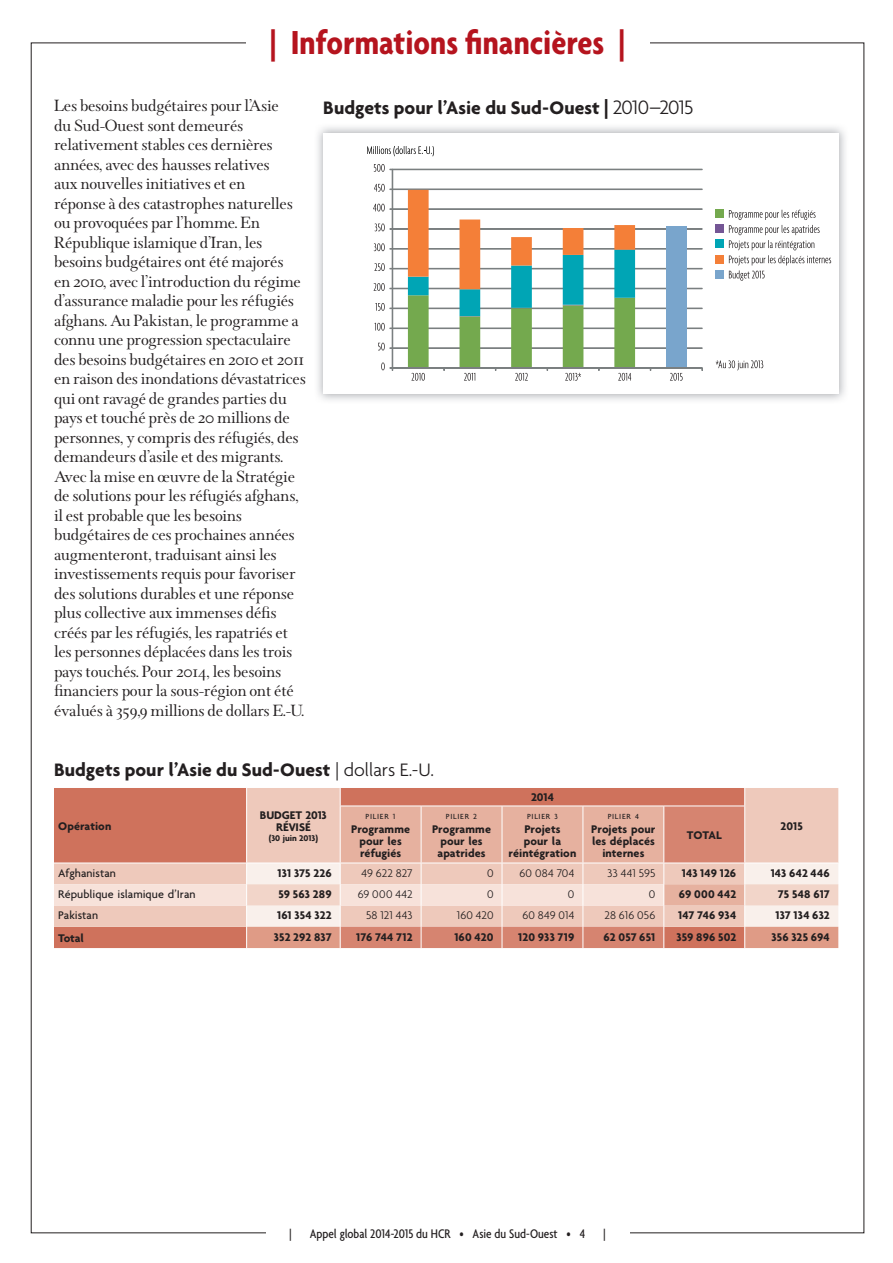
<style>
.page{position:relative;width:893px;height:1263px;background:#fff}
.page>*{position:absolute;margin:0;border:0;box-sizing:border-box;transform-origin:0 0}
.t1{font:700 condensed 36px "Agenda";color:#b5141e}
.t2{font:700 19.5px "Agenda";letter-spacing:.005em;color:#231f20}
.t3{font:18px/19.5px "Wessex";letter-spacing:-.02em;color:#231f20}
.t4{font:500 condensed 13.5px "Agenda";color:#231f20}
.t5{font:700 12px/12px "Agenda";letter-spacing:.005em;color:#231f20;text-align:center}
.t6{font:300 12px "Agenda";letter-spacing:.005em;color:#231f20}
.t7{font:500 12px "Agenda";color:#231f20}
.t8{font:700 9px "Agenda";letter-spacing:-.005em;color:#231f20}
.t9{font:500 7.95px "Agenda";letter-spacing:.09em;color:#231f20}
.s1{font-size:21px}
.s2{font-weight:300;font-size:21px}
.s3{font-weight:300}
</style>
<div class="page">
<hr style="left:392px;top:249px;width:310px;height:1px;background:#7a7f80">
<div style="left:392px;top:169px;width:310px;height:1px;border:1px solid #7a7f80"></div>
<div style="left:392px;top:189px;width:310px;height:1px;border:1px solid #7a7f80"></div>
<div style="left:392px;top:209px;width:310px;height:1px;border:1px solid #7a7f80"></div>
<div style="left:392px;top:229px;width:310px;height:1px;border:1px solid #7a7f80"></div>
<div style="left:392px;top:248px;width:310px;height:1px;border:1px solid #7a7f80"></div>
<div style="left:392px;top:268px;width:310px;height:1px;border:1px solid #7a7f80"></div>
<div style="left:392px;top:288px;width:310px;height:1px;border:1px solid #7a7f80"></div>
<div style="left:392px;top:308px;width:310px;height:1px;border:1px solid #7a7f80"></div>
<div style="left:392px;top:328px;width:310px;height:1px;border:1px solid #7a7f80"></div>
<div style="left:392px;top:348px;width:310px;height:1px;border:1px solid #7a7f80"></div>
<div style="left:666px;top:226px;width:21px;height:142px;background:#79a5cc"></div>
<div style="left:392px;top:169px;width:1px;height:199px;border:1px solid #7a7f80"></div>
<div style="left:392px;top:368px;width:310px;height:1px;border:1px solid #7a7f80"></div>
<svg style="left:381px;top:362px;width:12px;height:8px"></svg>
<svg style="left:378px;top:343px;width:14px;height:7px"></svg>
<svg style="left:374px;top:323px;width:18px;height:8px"></svg>
<svg style="left:375px;top:303px;width:17px;height:8px"></svg>
<svg style="left:374px;top:283px;width:18px;height:8px"></svg>
<svg style="left:374px;top:263px;width:18px;height:8px"></svg>
<svg style="left:374px;top:243px;width:18px;height:8px"></svg>
<svg style="left:375px;top:223px;width:17px;height:8px"></svg>
<svg style="left:373px;top:204px;width:19px;height:7px"></svg>
<svg style="left:374px;top:184px;width:18px;height:8px"></svg>
<svg style="left:374px;top:164px;width:18px;height:8px"></svg>
<svg style="left:408px;top:190px;width:227px;height:191px"></svg>
<svg style="left:670px;top:373px;width:13px;height:8px"></svg>
<svg style="left:367px;top:146px;width:67px;height:10px"></svg>
<div style="left:715px;top:270px;width:8px;height:9px;background:#79a5cc"></div>
<div style="left:715px;top:209px;width:8px;height:9px;background:#74a94e"></div>
<div style="left:715px;top:224px;width:8px;height:9px;background:#745695"></div>
<div style="left:715px;top:240px;width:8px;height:8px;background:#00a5b5"></div>
<div style="left:715px;top:255px;width:8px;height:8px;background:#f47f38"></div>
<svg style="left:729px;top:210px;width:102px;height:71px"></svg>
<svg style="left:716px;top:360px;width:47px;height:10px"></svg>
<svg style="left:54px;top:788px;width:784px;height:160px"></svg>
<hr style="left:247px;top:863px;width:93px;height:1px;background:#fff">
<hr style="left:54px;top:863px;width:193px;height:1px;background:#fff">
<h1 class="t1" style="left:269px;top:21px;width:358px">| Informations financières |</h1>
<p class="t3" style="left:54px;top:96px;width:227px">Les besoins budgétaires pour l’Asie</p>
<p class="t2" style="left:323px;top:96px;width:372px">Budgets pour l’Asie du Sud-Ouest <span class="s1">|</span> <span class="s2">2010–2015</span></p>
<p class="t3" style="left:54px;top:116px;width:254px">du Sud-Ouest sont demeurés relativement stables ces dernières années, avec des hausses relatives<br>aux nouvelles initiatives et en<br>réponse à des catastrophes naturelles ou provoquées par l’homme. En République islamique d’Iran, les besoins budgétaires ont été majorés<br>en 2010, avec l’introduction du régime d’assurance maladie pour les réfugiés afghans. Au Pakistan, le programme a connu une progression spectaculaire des besoins budgétaires en 2010 et 2011 en raison des inondations dévastatrices qui ont ravagé de grandes parties du pays et touché près de 20 millions de personnes, y compris des réfugiés, des demandeurs d’asile et des migrants.<br>Avec la mise en œuvre de la Stratégie de solutions pour les réfugiés afghans, il est probable que les besoins budgétaires de ces prochaines années augmenteront, traduisant ainsi les investissements requis pour favoriser des solutions durables et une réponse plus collective aux immenses défis créés par les réfugiés, les rapatriés et les personnes déplacées dans les trois pays touchés. Pour 2014, les besoins financiers pour la sous-région ont été évalués à 359,9 millions de dollars E.-U.</p>
<p class="t2" style="left:54px;top:758px;width:382px">Budgets pour l’Asie du Sud-Ouest <span class="s3">| dollars E.-U.</span></p>
<p class="t5" style="left:531px;top:791px;width:24px">2014</p>
<p class="t5" style="left:58px;top:820px;width:55px">Opération</p>
<p class="t5" style="left:260px;top:808px;width:68px">BUDGET 2013<br>RÉVISÉ</p>
<p class="t8" style="left:269px;top:833px;width:51px">(30 juin 2013)</p>
<p class="t9" style="left:366px;top:812px;width:31px">PILIER 1</p>
<p class="t5" style="left:351px;top:823px;width:60px">Programme pour les réfugiés</p>
<p class="t9" style="left:446px;top:812px;width:33px">PILIER 2</p>
<p class="t5" style="left:432px;top:823px;width:60px">Programme pour les apatrides</p>
<p class="t9" style="left:527px;top:812px;width:32px">PILIER 3</p>
<p class="t5" style="left:509px;top:823px;width:69px">Projets<br>pour la réintégration</p>
<p class="t9" style="left:608px;top:812px;width:33px">PILIER 4</p>
<p class="t5" style="left:591px;top:823px;width:66px">Projets pour les déplacés internes</p>
<p class="t5" style="left:687px;top:829px;width:36px">TOTAL</p>
<p class="t5" style="left:781px;top:820px;width:24px">2015</p>
<p class="t7" style="left:58px;top:865px;width:59px">Afghanistan</p>
<p class="t5" style="left:278px;top:866px;width:56px">131 375 226</p>
<p class="t6" style="left:361px;top:866px;width:53px">49 622 827</p>
<p class="t6" style="left:487px;top:866px;width:8px">0</p>
<p class="t6" style="left:520px;top:866px;width:56px">60 084 704</p>
<p class="t6" style="left:608px;top:866px;width:49px">33 441 595</p>
<p class="t5" style="left:682px;top:866px;width:56px">143 149 126</p>
<p class="t5" style="left:771px;top:866px;width:61px">143 642 446</p>
<p class="t7" style="left:58px;top:886px;width:139px">République islamique d’Iran</p>
<p class="t5" style="left:278px;top:887px;width:55px">59 563 289</p>
<p class="t6" style="left:358px;top:887px;width:56px">69 000 442</p>
<p class="t6" style="left:487px;top:887px;width:8px">0</p>
<p class="t6" style="left:568px;top:887px;width:8px">0</p>
<p class="t6" style="left:649px;top:887px;width:8px">0</p>
<p class="t5" style="left:679px;top:887px;width:59px">69 000 442</p>
<p class="t5" style="left:778px;top:887px;width:53px">75 548 617</p>
<p class="t7" style="left:58px;top:908px;width:41px">Pakistan</p>
<p class="t5" style="left:277px;top:909px;width:56px">161 354 322</p>
<p class="t6" style="left:366px;top:908px;width:48px">58 121 443</p>
<p class="t6" style="left:457px;top:908px;width:38px">160 420</p>
<p class="t6" style="left:522px;top:908px;width:54px">60 849 014</p>
<p class="t6" style="left:605px;top:908px;width:52px">28 616 056</p>
<p class="t5" style="left:678px;top:909px;width:60px">147 746 934</p>
<p class="t5" style="left:775px;top:909px;width:56px">137 134 632</p>
<p class="t5" style="left:58px;top:932px;width:27px">Total</p>
<p class="t5" style="left:274px;top:931px;width:59px">352 292 837</p>
<p class="t5" style="left:356px;top:931px;width:58px">176 744 712</p>
<p class="t5" style="left:454px;top:931px;width:41px">160 420</p>
<p class="t5" style="left:518px;top:931px;width:58px">120 933 719</p>
<p class="t5" style="left:604px;top:931px;width:53px">62 057 651</p>
<p class="t5" style="left:676px;top:931px;width:61px">359 896 502</p>
<p class="t5" style="left:771px;top:931px;width:60px">356 325 694</p>
<p class="t4" style="left:289px;top:1225px;width:4px">|</p>
<p class="t4" style="left:310px;top:1225px;width:277px">Appel global 2014-2015 du HCR • Asie du Sud-Ouest • 4</p>
<p class="t4" style="left:603px;top:1225px;width:4px">|</p>
</div>
